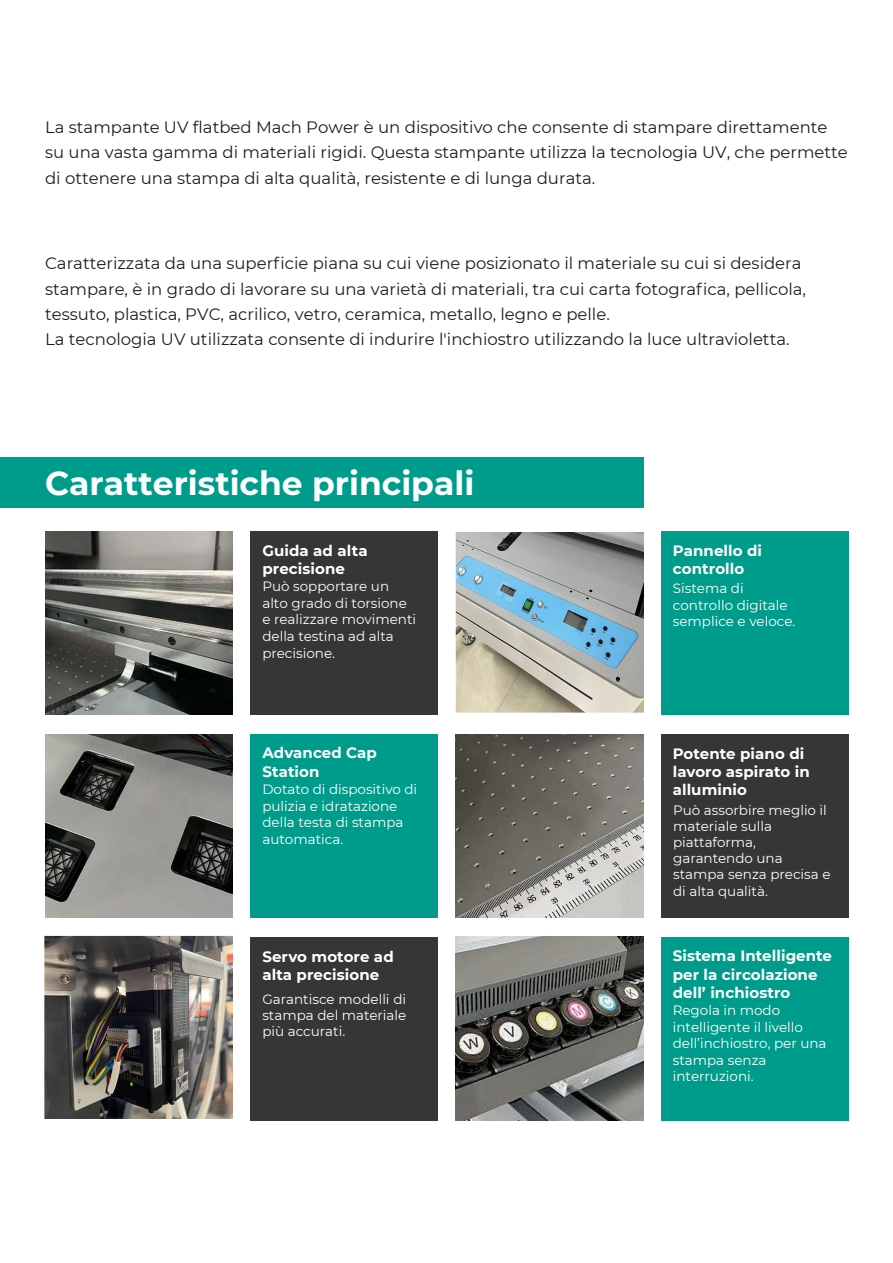
<style>
.page{position:relative;width:893px;height:1263px;background:#fff}
.page>*{position:absolute;margin:0;border:0;box-sizing:border-box;transform-origin:0 0}
.t1{font:700 33px "Montserrat";color:#fff}
.t2{font:16.5px/25.5px "Montserrat";color:#1d1d1b}
.t3{font:700 15px/18px "Montserrat";letter-spacing:.005em;color:#fff}
.t4{font:13.5px/16.2px "Montserrat";color:#fff}
</style>
<div class="page">
<div style="left:0;top:457px;width:643px;height:51px;background:#009c8b"></div>
<div style="left:250px;top:531px;width:188px;height:184px;background:#363636"></div>
<div style="left:250px;top:734px;width:188px;height:183px;background:#009c8b"></div>
<div style="left:661px;top:531px;width:187px;height:184px;background:#009c8b"></div>
<img style="left:45px;top:531px;width:188px;height:184px">
<img style="left:455px;top:937px;width:188px;height:183px">
<img style="left:455px;top:532px;width:188px;height:181px">
<img style="left:455px;top:734px;width:188px;height:183px">
<img style="left:45px;top:734px;width:188px;height:183px">
<img style="left:45px;top:935px;width:187px;height:183px">
<div style="left:661px;top:734px;width:187px;height:183px;background:#363636"></div>
<div style="left:250px;top:937px;width:188px;height:183px;background:#363636"></div>
<div style="left:661px;top:937px;width:187px;height:183px;background:#009c8b"></div>
<p class="t2" style="left:45px;top:113px;width:804px">La stampante UV flatbed Mach Power è un dispositivo che consente di stampare direttamente su una vasta gamma di materiali rigidi. Questa stampante utilizza la tecnologia UV, che permette di ottenere una stampa di alta qualità, resistente e di lunga durata.</p>
<p class="t2" style="left:45px;top:250px;width:762px">Caratterizzata da una superficie piana su cui viene posizionato il materiale su cui si desidera stampare, è in grado di lavorare su una varietà di materiali, tra cui carta fotografica, pellicola, tessuto, plastica, PVC, acrilico, vetro, ceramica, metallo, legno e pelle.<br>La tecnologia UV utilizzata consente di indurire l'inchiostro utilizzando la luce ultravioletta.</p>
<h1 class="t1" style="left:45px;top:459px;width:431px">Caratteristiche principali</h1>
<p class="t3" style="left:262px;top:540px;width:107px;line-height:18.5px">Guida ad alta precisione</p>
<p class="t4" style="left:262px;top:577px;width:155px;line-height:16.6px">Può sopportare un alto grado di torsione e realizzare movimenti della testina ad alta precisione.</p>
<p class="t3" style="left:262px;top:743px;width:116px;line-height:18.6px">Advanced Cap<br>Station</p>
<p class="t4" style="left:262px;top:780px;width:156px;line-height:16.6px">Dotato di dispositivo di pulizia e idratazione della testa di stampa automatica.</p>
<p class="t3" style="left:262px;top:946px;width:133px">Servo motore ad alta precisione</p>
<p class="t4" style="left:262px;top:991px;width:145px;text-align:justify">Garantisce modelli di stampa del materiale più accurati.</p>
<p class="t3" style="left:673px;top:541px;width:91px">Pannello di controllo</p>
<p class="t4" style="left:673px;top:580px;width:124px">Sistema di controllo digitale semplice e veloce.</p>
<p class="t3" style="left:673px;top:744px;width:139px">Potente piano di lavoro aspirato in alluminio</p>
<p class="t4" style="left:673px;top:801px;width:159px">Può assorbire meglio il materiale sulla piattaforma, garantendo una stampa senza precisa e di alta qualità.</p>
<p class="t3" style="left:673px;top:946px;width:161px">Sistema Intelligente per la circolazione dell’ inchiostro</p>
<p class="t4" style="left:673px;top:1001px;width:155px">Regola in modo intelligente il livello dell’inchiostro, per una stampa senza interruzioni.</p>
</div>
